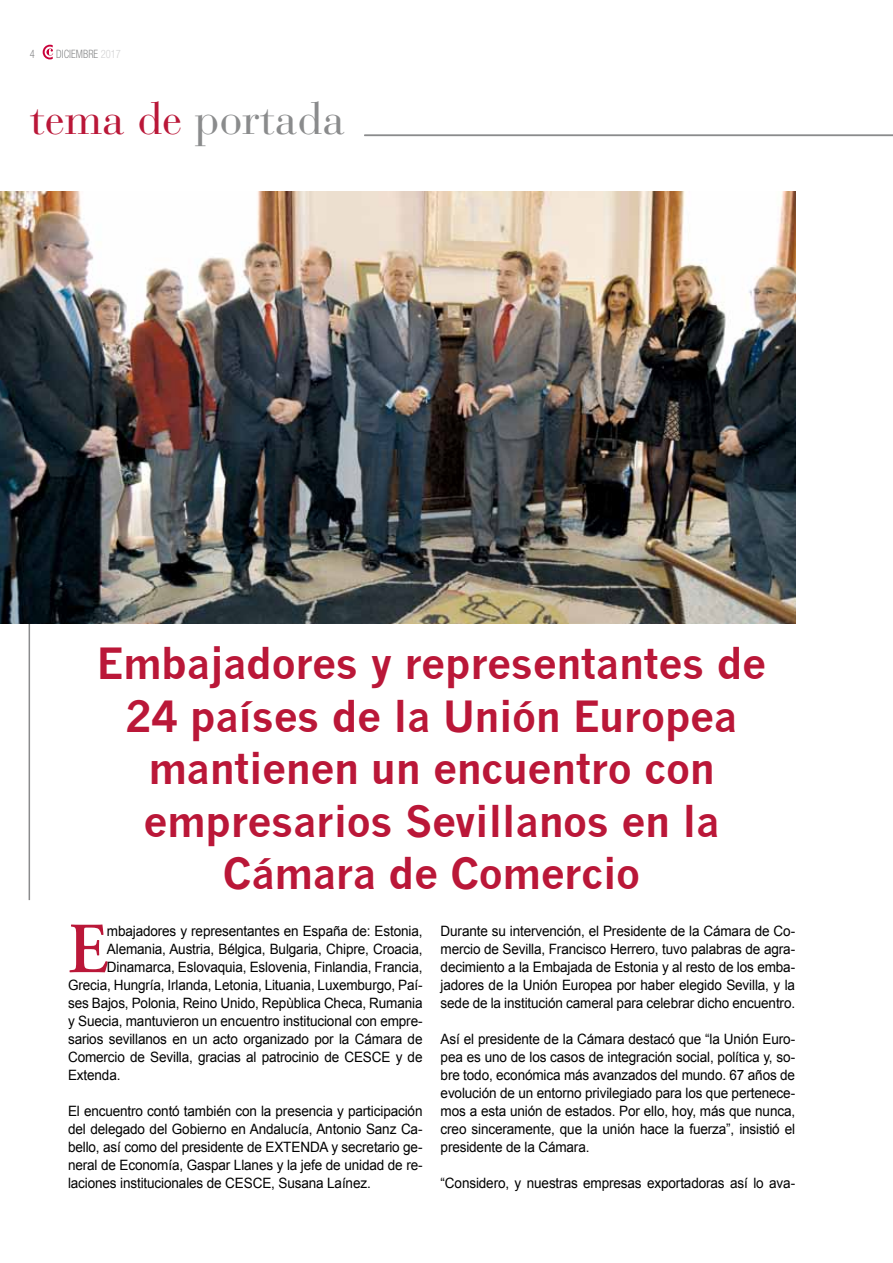
<style>
.page{position:relative;width:893px;height:1263px;background:#fff}
.page>*{position:absolute;margin:0;border:0;box-sizing:border-box;transform-origin:0 0}
.t1{font:600 71.85px "Adobe Garamond Pro";color:#ba1738;scale:.95 1}
.t2{font:45px "Bauer Bodoni";color:#8a8b8c}
.t3{font:700 42px/52.5px "News Gothic";letter-spacing:-.01em;color:#ba1738;text-align:center}
.t4{font:14.25px/18px "Arial";letter-spacing:-.01em;color:#000;text-align:justify;scale:.95 1}
.t5{font:300 condensed 11.55px "Helvetica Neue";color:#8a8b8c;scale:.91 1}
.s1{color:#d3d3d4}
.s2{color:#ba1738}
</style>
<div class="page">
<svg style="left:43px;top:45px;width:10px;height:14px"></svg>
<hr style="left:29px;top:283px;width:1px;height:617px;background:#8a8b8c">
<hr style="left:364px;top:135px;width:529px;height:1px;background:#8a8b8c">
<img style="left:0;top:191px;width:795px;height:433px">
<p class="t5" style="left:30px;top:47px;width:7px">4</p>
<p class="t5" style="left:56px;top:47px;width:73px">DICIEMBRE <span class="s1">2017</span></p>
<h2 class="t2" style="left:30px;top:101px;width:317px"><span class="s2">tema de</span> portada</h2>
<h3 class="t3" style="left:97px;top:641px;width:671px">Embajadores y representantes de<br>24 países de la Unión Europea mantienen un encuentro con empresarios sevillanos en la cámara de comercio</h3>
<h1 class="t1" style="left:68px;top:921px;width:43px">E</h1>
<p class="t4" style="left:107px;top:923px;width:334px">mbajadores y representantes en España de: Estonia,</p>
<p class="t4" style="left:441px;top:923px;width:375px">Durante su intervención, el Presidente de la Cámara de Co&shy;mercio de Sevilla, Francisco Herrero, tuvo palabras de agra&shy;decimiento a la Embajada de Estonia y al resto de los emba&shy;jadores de la Unión Europea por haber elegido Sevilla, y la sede de la institución cameral para celebrar dicho encuentro.</p>
<p class="t4" style="left:441px;top:1031px;width:375px">Así el presidente de la Cámara destacó que “la Unión Euro&shy;pea es uno de los casos de integración social, política y, so&shy;bre todo, económica más avanzados del mundo. 67 años de evolución de un entorno privilegiado para los que pertenece&shy;mos a esta unión de estados. Por ello, hoy, más que nunca, creo sinceramente, que la unión hace la fuerza”, insistió el presidente de la Cámara.</p>
<p class="t4" style="left:441px;top:1175px;width:375px">“Considero, y nuestras empresas exportadoras así lo ava-</p>
<p class="t4" style="left:107px;top:941px;width:334px">Alemania, Austria, Bélgica, Bulgaria, Chipre, Croacia,</p>
<p class="t4" style="left:107px;top:959px;width:334px">Dinamarca, Eslovaquia, Eslovenia, Finlandia, Francia,</p>
<p class="t4" style="left:68px;top:977px;width:375px">Grecia, Hungría, Irlanda, Letonia, Lituania, Luxemburgo, Paí-</p>
<p class="t4" style="left:68px;top:995px;width:375px">ses Bajos, Polonia, Reino Unido, Repùblica Checa, Rumania</p>
<p class="t4" style="left:68px;top:1013px;width:375px">y Suecia, mantuvieron un encuentro institucional con empre-</p>
<p class="t4" style="left:68px;top:1031px;width:375px">sarios sevillanos en un acto organizado por la Cámara de</p>
<p class="t4" style="left:68px;top:1049px;width:375px">Comercio de Sevilla, gracias al patrocinio de CESCE y de</p>
<p class="t4" style="left:68px;top:1067px;width:57px">Extenda.</p>
<p class="t4" style="left:68px;top:1103px;width:375px">El encuentro contó también con la presencia y participación del delegado del Gobierno en Andalucía, Antonio Sanz Ca&shy;bello, así como del presidente de EXTENDA y secretario ge&shy;neral de Economía, Gaspar Llanes y la jefe de unidad de re&shy;laciones institucionales de CESCE, Susana Laínez.</p>
</div>
